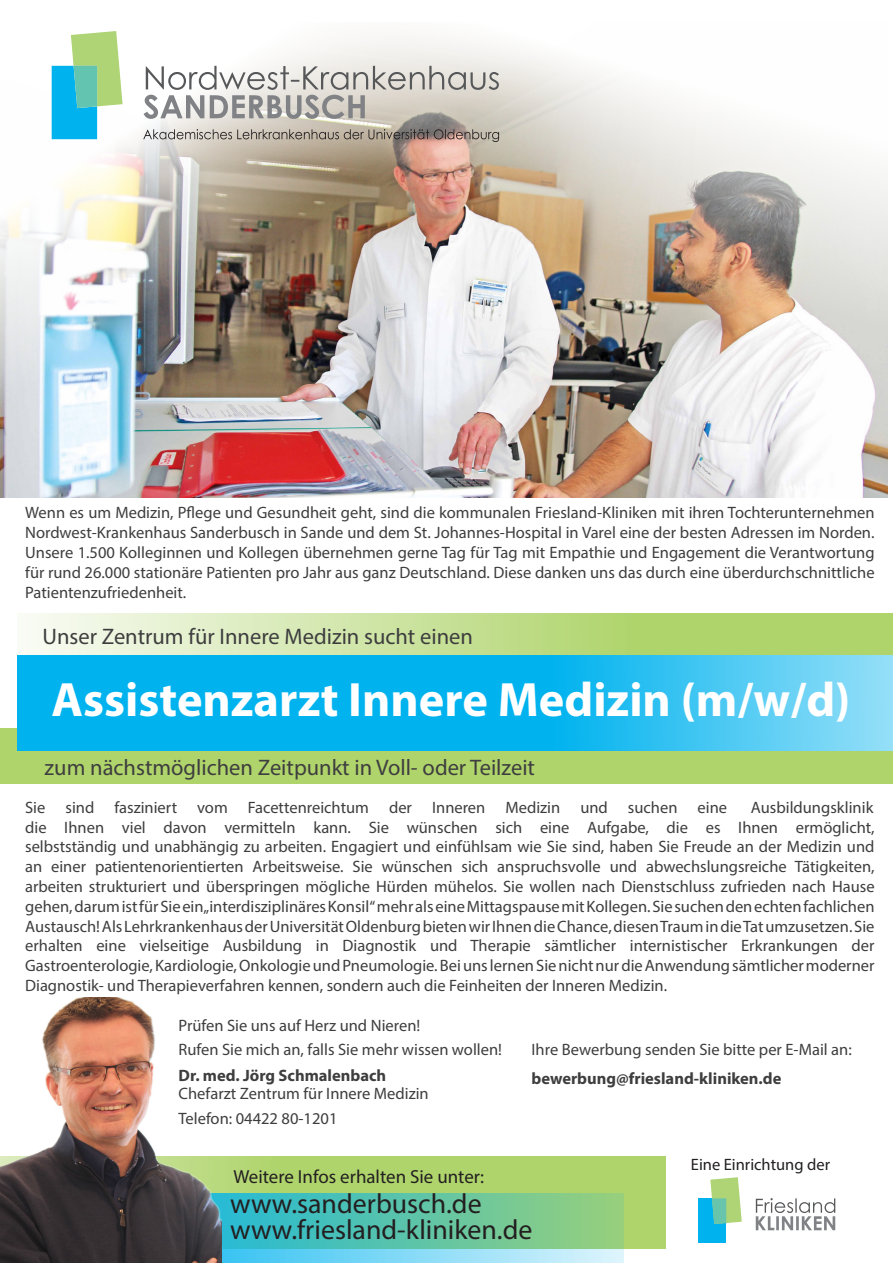
<style>
.page{position:relative;width:893px;height:1263px;background:#fff}
.page>*{position:absolute;margin:0;border:0;box-sizing:border-box;transform-origin:0 0}
.t1{font:700 48.45px "Myriad Pro";color:#fff}
.t2{font:27.9px "Myriad Pro";color:#231f20}
.t3{font:22.5px "Myriad Pro";color:#3e3e3f}
.t4{font:18.9px "Myriad Pro";color:#231f20}
.t5{font:16.5px/19.8px "Myriad Pro";color:#3e3e3f;text-align:justify}
.t6{font:700 16.5px "Myriad Pro";color:#3e3e3f}
.t7{font:16.5px "Myriad Pro";color:#231f20}
</style>
<div class="page">
<div style="left:0;top:728px;width:893px;height:55px;background:#afd46b"></div>
<svg style="left:17px;top:655px;width:876px;height:95px;background:#1ebbf0"></svg>
<img style="left:0;top:38px;width:888px;height:459px">
<div style="left:0;top:1156px;width:666px;height:93px;background:#afd46b"></div>
<svg style="left:221px;top:1193px;width:403px;height:70px;background:#68c9b6"></svg>
<div style="left:699px;top:1198px;width:27px;height:45px;background:#00b3ef"></div>
<svg style="left:710px;top:1177px;width:32px;height:47px;background:#9fd498"></svg>
<svg style="left:756px;top:1198px;width:79px;height:32px"></svg>
<img style="left:0;top:997px;width:221px;height:266px">
<svg style="left:22px;top:422px;width:855px;height:265px"></svg>
<svg style="left:52px;top:31px;width:71px;height:108px"></svg>
<svg style="left:144px;top:66px;width:355px;height:53px"></svg>
<svg style="left:143px;top:129px;width:356px;height:13px;background:#a89e95"></svg>
<p class="t5" style="left:25px;top:503px;width:851px">Wenn es um Medizin, Pflege und Gesundheit geht, sind die kommunalen Friesland-Kliniken mit ihren Tochterunternehmen Nordwest-Krankenhaus Sanderbusch in Sande und dem St. Johannes-Hospital in Varel eine der besten Adressen im Norden.<br>Unsere 1.500 Kolleginnen und Kollegen übernehmen gerne Tag für Tag mit Empathie und Engagement die Verantwortung für rund 26.000 stationäre Patienten pro Jahr aus ganz Deutschland. Diese danken uns das durch eine überdurchschnittliche Patientenzufriedenheit.</p>
<p class="t3" style="left:43px;top:623px;width:432px">Unser Zentrum für Innere Medizin sucht einen</p>
<p class="t1" style="left:52px;top:668px;width:800px">Assistenzarzt Innere Medizin (m/w/d)</p>
<p class="t3" style="left:45px;top:753px;width:492px">zum nächstmöglichen Zeitpunkt in Voll- oder Teilzeit</p>
<p class="t5" style="left:751px;top:797px;width:124px">Ausbildungsklinik</p>
<p class="t5" style="left:25px;top:797px;width:851px">Sie sind fasziniert vom Facettenreichtum der Inneren Medizin und suchen eine Ausbildungsklinik&shy;die Ihnen viel davon vermitteln kann. Sie wünschen sich eine Aufgabe, die es Ihnen ermöglicht, selbstständig und unabhängig zu arbeiten. Engagiert und einfühlsam wie Sie sind, haben Sie Freude an der Medizin und an einer patientenorientierten Arbeitsweise. Sie wünschen sich anspruchsvolle und abwechslungsreiche Tätigkeiten, arbeiten strukturiert und überspringen mögliche Hürden mühelos. Sie wollen nach Dienstschluss zufrieden nach Hause gehen, darum ist für Sie ein „interdisziplinäres Konsil“ mehr als eine Mittagspause mit Kollegen. Sie suchen den echten fachlichen Austausch! Als Lehrkrankenhaus der Universität Oldenburg bieten wir Ihnen die Chance, diesen Traum in die Tat umzusetzen. Sie erhalten eine vielseitige Ausbildung in Diagnostik und Therapie sämtlicher internistischer Erkrankungen der Gastroenterologie, Kardiologie, Onkologie und Pneumologie. Bei uns lernen Sie nicht nur die Anwendung sämtlicher moderner Diagnostik- und Therapieverfahren kennen, sondern auch die Feinheiten der Inneren Medizin.</p>
<p class="t5" style="left:179px;top:1015px;width:243px">Prüfen Sie uns auf Herz und Nieren!</p>
<p class="t5" style="left:179px;top:1039px;width:325px">Rufen Sie mich an, falls Sie mehr wissen wollen!</p>
<p class="t6" style="left:179px;top:1064px;width:209px">Dr. med. Jörg Schmalenbach</p>
<p class="t5" style="left:179px;top:1083px;width:252px">Chefarzt Zentrum für Innere Medizin</p>
<p class="t5" style="left:179px;top:1108px;width:160px">Telefon: 04422 80-1201</p>
<p class="t4" style="left:233px;top:1165px;width:252px">Weitere Infos erhalten Sie unter:</p>
<p class="t5" style="left:531px;top:1040px;width:322px">Ihre Bewerbung senden Sie bitte per E-Mail an:</p>
<p class="t6" style="left:531px;top:1067px;width:251px">bewerbung@friesland-kliniken.de</p>
<p class="t7" style="left:691px;top:1154px;width:141px">Eine Einrichtung der</p>
<p class="t2" style="left:230px;top:1187px;width:253px">www.sanderbusch.de</p>
<p class="t2" style="left:230px;top:1212px;width:304px">www.friesland-kliniken.de</p>
</div>
